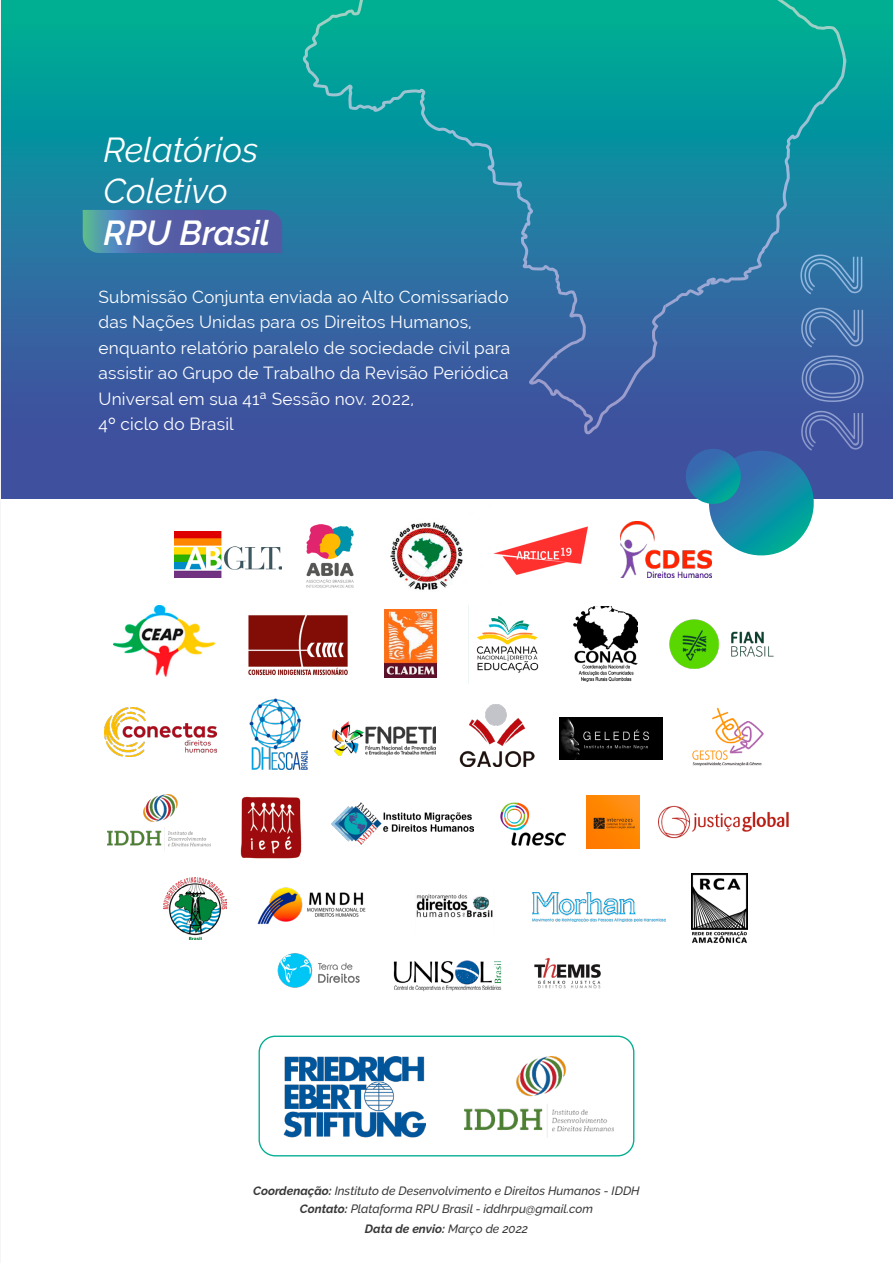
<style>
.page{position:relative;width:893px;height:1263px;background:#fff}
.page>*{position:absolute;margin:0;border:0;box-sizing:border-box;transform-origin:0 0}
.t1{font:italic 34.5px/41.4px "Raleway";color:#fff}
.t2{font:italic 600 34.5px "Raleway";color:#fff}
.t3{font:17.25px/25.5px "Raleway";letter-spacing:.01em;color:#fff}
.t4{font:italic 600 15px/25.5px "Raleway";color:#616161;text-align:center}
.t5{font:italic 500 12px/18px "Raleway";color:#39393a;text-align:center}
.t6{font:italic 700 12px "Raleway";color:#39393a}
.s1{font-weight:700}
.s2{font-weight:500}
</style>
<div class="page">
<div style="left:1px;top:0;width:892px;height:499px;background:linear-gradient(to bottom,#00af9a,#4c43a3)"></div>
<svg style="left:806px;top:308px;width:56px;height:39px"></svg>
<svg style="left:806px;top:255px;width:55px;height:39px"></svg>
<svg style="left:862px;top:234px;width:1px;height:12px"></svg>
<svg style="left:777px;top:0;width:86px;height:69px"></svg>
<svg style="left:303px;top:0;width:57px;height:89px"></svg>
<svg style="left:307px;top:15px;width:499px;height:429px"></svg>
<svg style="left:684px;top:449px;width:136px;height:107px"></svg>
<svg style="left:83px;top:210px;width:199px;height:43px"></svg>
<img style="left:390px;top:522px;width:79px;height:84px">
<img style="left:174px;top:531px;width:107px;height:47px">
<img style="left:306px;top:524px;width:48px;height:64px">
<img style="left:493px;top:526px;width:95px;height:49px">
<img style="left:620px;top:522px;width:92px;height:56px">
<img style="left:114px;top:605px;width:102px;height:71px">
<img style="left:248px;top:615px;width:100px;height:61px">
<img style="left:384px;top:609px;width:53px;height:68px">
<img style="left:468px;top:606px;width:71px;height:78px">
<img style="left:573px;top:606px;width:64px;height:76px">
<img style="left:669px;top:619px;width:105px;height:50px">
<img style="left:104px;top:708px;width:113px;height:49px">
<img style="left:249px;top:699px;width:58px;height:70px">
<img style="left:332px;top:722px;width:104px;height:33px">
<img style="left:459px;top:704px;width:76px;height:62px">
<img style="left:559px;top:717px;width:104px;height:42px">
<img style="left:331px;top:802px;width:142px;height:42px">
<img style="left:692px;top:707px;width:72px;height:60px">
<img style="left:108px;top:794px;width:103px;height:56px">
<img style="left:587px;top:796px;width:52px;height:53px">
<img style="left:500px;top:802px;width:65px;height:43px">
<img style="left:659px;top:805px;width:129px;height:34px">
<img style="left:164px;top:878px;width:62px;height:62px">
<img style="left:257px;top:887px;width:109px;height:38px">
<img style="left:416px;top:894px;width:77px;height:24px">
<img style="left:532px;top:892px;width:133px;height:30px">
<img style="left:277px;top:953px;width:83px;height:35px">
<img style="left:534px;top:958px;width:67px;height:31px">
<img style="left:393px;top:960px;width:109px;height:32px">
<img style="left:283px;top:1056px;width:143px;height:82px">
<img style="left:465px;top:1057px;width:148px;height:81px">
<div style="left:259px;top:1035px;width:375px;height:121px;border:1px solid #00ad91;border-radius:16px"></div>
<img style="left:691px;top:874px;width:56px;height:70px">
<img style="left:240px;top:796px;width:62px;height:63px">
<h1 class="t1" style="left:104px;top:129px;width:156px">Relatórios<br>Coletivo</h1>
<h1 class="t2" style="left:104px;top:212px;width:168px">RPU Brasil</h1>
<p class="t3" style="left:99px;top:284px;width:413px">Submissão Conjunta enviada ao Alto Comissariado das Nações Unidas para os Direitos Humanos, enquanto relatório paralelo de sociedade civil para assistir ao Grupo de Trabalho da Revisão Periódica Universal em sua 41ª Sessão nov. 2022,<br>4º ciclo do Brasil</p>
<p class="t4" style="left:261px;top:1171px;width:370px">Contato: Plataforma RPU Brasil - iddhrpu@gmail.com<br>Data de envio: Mar o de 2022</p>
<p class="t5" style="left:253px;top:1182px;width:388px"><span class="s1">Coordenação:</span> Instituto de Desenvolvimento e Direitos Humanos - IDDH<br><span class="s1">Contato:</span> Plataforma RPU Brasil - iddhrpu@gmail.com</p>
<p class="t6" style="left:365px;top:1221px;width:165px">Data de envio: <span class="s2">Março de 2022</span></p>
</div>
